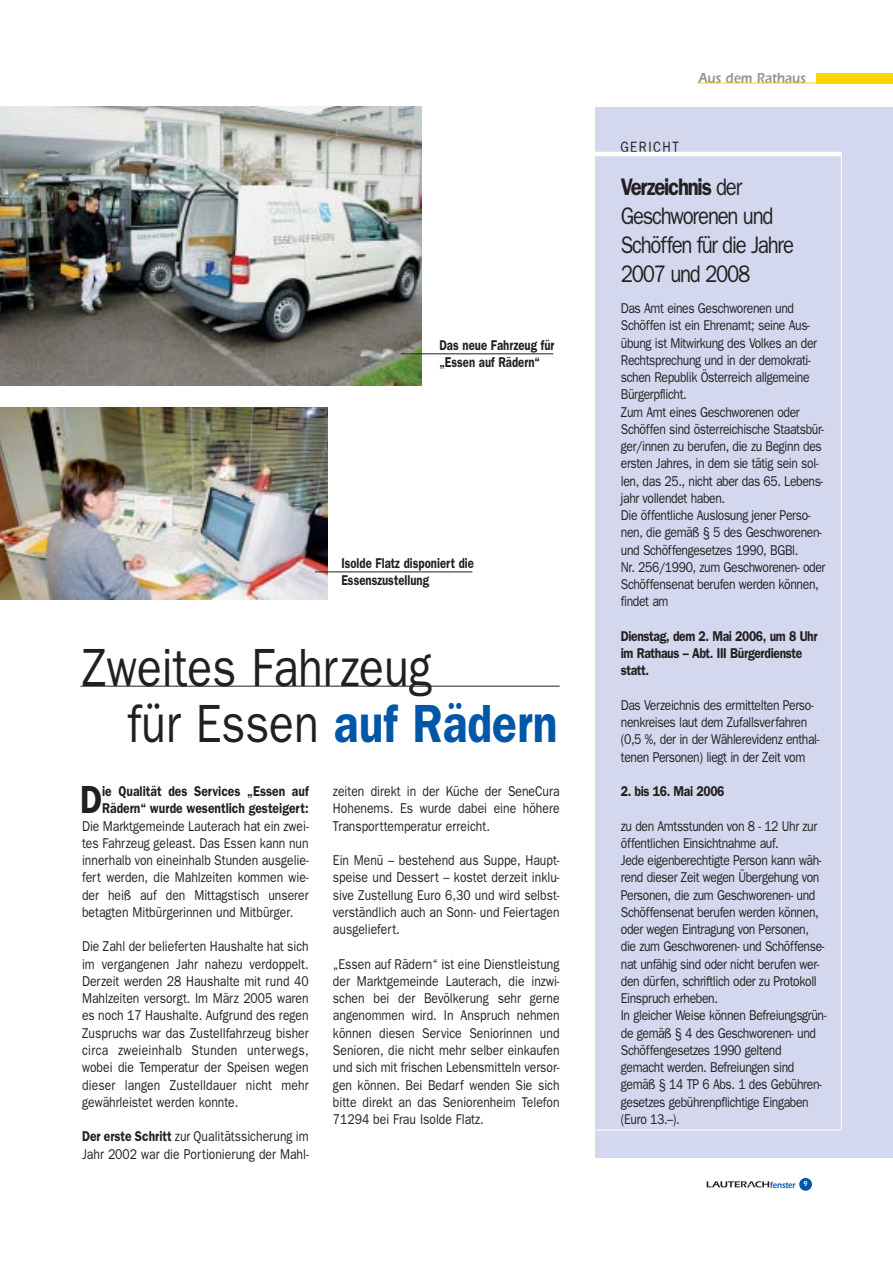
<style>
.page{position:relative;width:893px;height:1263px;background:#fff}
.page>*{position:absolute;margin:0;border:0;box-sizing:border-box;transform-origin:0 0}
.t1{font:54px/55.5px "Franklin Gothic";color:#231f20;scale:.85 1}
.t2{font:600 39.3px "Franklin Gothic";color:#231f20;scale:.85 1}
.t3{font:24px/28.8px "Franklin Gothic";letter-spacing:-.06em;color:#231f20;scale:.85 1}
.t4{font:600 15px "Itc Eras";color:#939598;scale:.85 1}
.t5{font:15px "Franklin Gothic";letter-spacing:.12em;color:#231f20;scale:.85 1}
.t6{font:14.25px/17.2px "Franklin Gothic";letter-spacing:-.03em;color:#231f20;text-align:justify;scale:.85 1}
.t7{font:600 14.25px/17.2px "Franklin Gothic";letter-spacing:-.03em;color:#231f20;scale:.85 1}
.t8{font:600 14.25px/17.1px "Franklin Gothic";color:#231f20;scale:.8 1}
.t9{font:14.25px/17.2px "Franklin Gothic";color:#231f20;scale:.85 1}
.t10{font:600 14.25px/17.2px "Franklin Gothic";color:#231f20;scale:.85 1}
.t11{font:600 9px "Itc Eras";color:#0057a8;scale:.85 1}
.s1{font-weight:600;color:#0057a8}
.s2{font-weight:600}
.s3{font-size:7.5px;color:#fff}
</style>
<div class="page">
<div style="left:595px;top:107px;width:298px;height:1050px;background:#d4d8ee"></div>
<hr style="left:582px;top:152px;width:260px;height:4px;background:#fff">
<hr style="left:841px;top:152px;width:1px;height:978px;background:#fff">
<hr style="left:594px;top:1130px;width:247px;height:1px;background:#fff">
<img style="left:0;top:107px;width:421px;height:279px">
<img style="left:0;top:407px;width:327px;height:193px">
<hr style="left:81px;top:686px;width:479px;height:1px;background:#231f20">
<hr style="left:401px;top:354px;width:152px;height:1px;background:#231f20">
<hr style="left:315px;top:572px;width:157px;height:1px;background:#231f20">
<div style="left:816px;top:73px;width:77px;height:10px;background:#ffd400"></div>
<hr style="left:698px;top:83px;width:119px;height:1px;background:#ffd400">
<div style="left:799px;top:1178px;width:13px;height:13px;background:#0057a8;border-radius:50%"></div>
<svg style="left:707px;top:1181px;width:62px;height:6px"></svg>
<p class="t8" style="left:439px;top:338px;width:145px">Das neue Fahrzeug für „Essen auf Rädern“</p>
<p class="t8" style="left:341px;top:555px;width:167px">Isolde Flatz disponiert die<br>Essenszustellung</p>
<h1 class="t1" style="left:127px;top:644px;width:508px;text-indent:-45px">Zweites Fahrzeug<br>für Essen <span class="s1">auf Rädern</span></h1>
<h2 class="t2" style="left:80px;top:786px;width:27px">D</h2>
<p class="t10" style="left:102px;top:784px;width:244px">ie Qualität des Services „Essen auf<br>Rädern“ wurde wesentlich gesteigert:</p>
<p class="t6" style="left:82px;top:818px;width:268px">Die Marktgemeinde Lauterach hat ein zwei&shy;tes Fahrzeug geleast. Das Essen kann nun innerhalb von eineinhalb Stunden ausgelie&shy;fert werden, die Mahlzeiten kommen wie&shy;der heiß auf den Mittagstisch unserer betagten Mitbürgerinnen und Mitbürger.</p>
<p class="t6" style="left:82px;top:939px;width:268px">Die Zahl der belieferten Haushalte hat sich im vergangenen Jahr nahezu verdoppelt.<br>Derzeit werden 28 Haushalte mit rund 40<br>Mahlzeiten versorgt. Im März 2005 waren es noch 17 Haushalte. Aufgrund des regen Zuspruchs war das Zustellfahrzeug bisher circa zweieinhalb Stunden unterwegs, wobei die Temperatur der Speisen wegen dieser langen Zustelldauer nicht mehr gewährleistet werden konnte.</p>
<p class="t9" style="left:82px;top:1129px;width:268px"><span class="s2">Der erste Schritt</span> zur Qualitätssicherung im<br>Jahr 2002 war die Portionierung der Mahl-</p>
<p class="t6" style="left:333px;top:784px;width:268px">zeiten direkt in der Küche der SeneCura Hohenems. Es wurde dabei eine höhere Transporttemperatur erreicht.</p>
<p class="t6" style="left:333px;top:853px;width:268px">Ein Menü – bestehend aus Suppe, Haupt&shy;speise und Dessert – kostet derzeit inklu&shy;sive Zustellung Euro 6,30 und wird selbst&shy;verständlich auch an Sonn- und Feiertagen ausgeliefert.</p>
<p class="t6" style="left:333px;top:956px;width:268px">„Essen auf Rädern“ ist eine Dienstleistung der Marktgemeinde Lauterach, die inzwi&shy;schen bei der Bevölkerung sehr gerne angenommen wird. In Anspruch nehmen können diesen Service Seniorinnen und Senioren, die nicht mehr selber einkaufen und sich mit frischen Lebensmitteln versor&shy;gen können. Bei Bedarf wenden Sie sich bitte direkt an das Seniorenheim Telefon 71294 bei Frau Isolde Flatz.</p>
<p class="t4" style="left:699px;top:73px;width:128px">Aus dem Rathaus</p>
<p class="t5" style="left:620px;top:141px;width:70px">GERICHT</p>
<h3 class="t3" style="left:621px;top:175px;width:205px"><span class="s2">Verzeichnis</span> der<br>Geschworenen und<br>Schöffen für die Jahre<br>2007 und 2008</h3>
<p class="t6" style="left:621px;top:301px;width:242px;text-align:left">Das Amt eines Geschworenen und Schöffen ist ein Ehrenamt; seine Aus&shy;übung ist Mitwirkung des Volkes an der Rechtsprechung und in der demokrati&shy;schen Republik Österreich allgemeine Bürgerpflicht.<br>Zum Amt eines Geschworenen oder Schöffen sind österreichische Staatsbür&shy;ger/innen zu berufen, die zu Beginn des ersten Jahres, in dem sie tätig sein sol&shy;len, das 25., nicht aber das 65. Lebens&shy;jahr vollendet haben.<br>Die öffentliche Auslosung jener Perso&shy;nen, die gemäß § 5 des Geschworenen&shy;und Schöffengesetzes 1990, BGBl.<br>Nr. 256/1990, zum Geschworenen- oder Schöffensenat berufen werden können, findet am</p>
<p class="t7" style="left:621px;top:629px;width:233px">Dienstag, dem 2. Mai 2006, um 8 Uhr im Rathaus – Abt. III Bürgerdienste statt.</p>
<p class="t6" style="left:621px;top:698px;width:235px;text-align:left">Das Verzeichnis des ermittelten Perso&shy;nenkreises laut dem Zufallsverfahren (0,5 %, der in der Wählerevidenz enthal&shy;tenen Personen) liegt in der Zeit vom</p>
<p class="t7" style="left:621px;top:784px;width:123px">2. bis 16. Mai 2006</p>
<p class="t6" style="left:621px;top:818px;width:243px;text-align:left">zu den Amtsstunden von 8 - 12 Uhr zur öffentlichen Einsichtnahme auf.<br>Jede eigenberechtigte Person kann wäh&shy;rend dieser Zeit wegen Übergehung von Personen, die zum Geschworenen- und Schöffensenat berufen werden können, oder wegen Eintragung von Personen, die zum Geschworenen- und Schöffense&shy;nat unfähig sind oder nicht berufen wer&shy;den dürfen, schriftlich oder zu Protokoll Einspruch erheben.<br>In gleicher Weise können Befreiungsgrün&shy;de gemäß § 4 des Geschworenen- und Schöffengesetzes 1990 geltend gemacht werden. Befreiungen sind gemäß § 14 TP 6 Abs. 1 des Gebühren&shy;gesetzes gebührenpflichtige Eingaben (Euro 13.–).</p>
<p class="t11" style="left:770px;top:1181px;width:46px">fenster <span class="s3">9</span></p>
</div>
